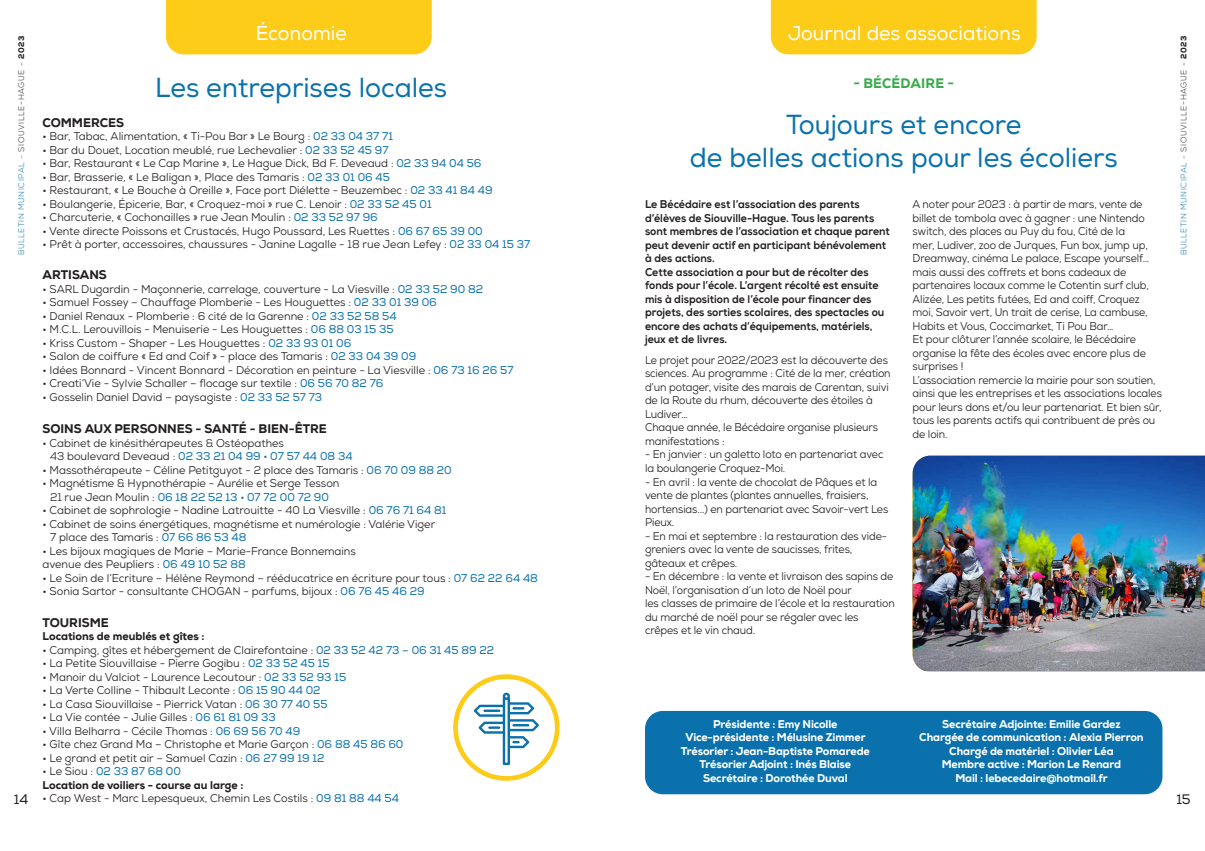
<style>
.page{position:relative;width:1205px;height:851px;background:#fff}
.page>*{position:absolute;margin:0;border:0;box-sizing:border-box;transform-origin:0 0}
.t1{font:27.5px/33px "Nexa";color:#0a71ac;text-align:center}
.t2{font:20px "Nexa";color:#fff}
.t3{font:800 13.75px "Nexa";letter-spacing:.015em;color:#3aaa4c}
.t4{font:13.75px "Nexa";color:#231f20}
.t5{font:800 12.5px "Nexa";color:#231f20}
.t6{font:11.25px/13.5px "Nexa";letter-spacing:-.01em;color:#231f20}
.t7{font:11.25px/13.5px "Nexa";letter-spacing:-.01em;color:#231f20;scale:.94 1}
.t8{font:800 11.25px/13.5px "Nexa";color:#231f20;scale:.94 1}
.t9{font:800 11.25px/13.5px "Nexa";letter-spacing:-.01em;color:#fff;text-align:center}
.t10{font:800 11.25px/13.5px "Nexa";color:#231f20}
.t11{font:300 8.12px "Nexa";letter-spacing:.075em;color:#0a71ac}
.s1{color:#231f20}
.s2{font-weight:800;color:#231f20}
.s3{color:#0a71ac}
.s4{font-weight:400}
.s5{font-weight:400;color:#0a71ac}
</style>
<div class="page">
<img style="left:912px;top:455px;width:293px;height:216px">
<div style="left:771px;top:0;width:265px;height:54px;background:#fccc19"></div>
<div style="left:645px;top:710px;width:517px;height:84px;background:#0a71ac;border-radius:18px"></div>
<div style="left:166px;top:0;width:266px;height:54px;background:#fccc19"></div>
<div style="left:453px;top:674px;width:106px;height:106px;border:5px solid #fccc19;border-radius:50%"></div>
<svg style="left:474px;top:692px;width:65px;height:73px"></svg>
<h2 class="t2" style="left:256px;top:21px;width:93px">Économie</h2>
<h2 class="t2" style="left:788px;top:21px;width:234px">Journal des associations</h2>
<p class="t11" style="left:17px;top:255px;width:221px;rotate:-90deg">BULLETIN MUNICIPAL - <span class="s1">SIOUVILLE-HAGUE -</span> <span class="s2">2023</span></p>
<p class="t11" style="left:1179px;top:255px;width:221px;rotate:-90deg">BULLETIN MUNICIPAL - <span class="s1">SIOUVILLE-HAGUE -</span> <span class="s2">2023</span></p>
<p class="t3" style="left:853px;top:74px;width:102px">- BÉCÉDAIRE -</p>
<h1 class="t1" style="left:155px;top:72px;width:293px">Les entreprises locales</h1>
<h1 class="t1" style="left:690px;top:108px;width:429px">Toujours et encore<br>de belles actions pour les écoliers</h1>
<p class="t5" style="left:43px;top:114px;width:83px">COMMERCES</p>
<p class="t6" style="left:43px;top:129px;width:352px">• Bar, Tabac, Alimentation, « Ti-Pou Bar » Le Bourg : <span class="s3">02 33 04 37 71</span></p>
<p class="t6" style="left:43px;top:143px;width:347px">• Bar du Douet, Location meublé, rue Lechevalier : <span class="s3">02 33 52 45 97</span></p>
<p class="t6" style="left:43px;top:156px;width:440px">• Bar, Restaurant « Le Cap Marine », Le Hague Dick, Bd F. Deveaud : <span class="s3">02 33 94 04 56</span></p>
<p class="t6" style="left:43px;top:170px;width:349px">• Bar, Brasserie, « Le Baligan », Place des Tamaris : <span class="s3">02 33 01 06 45</span></p>
<p class="t6" style="left:43px;top:183px;width:451px">• Restaurant, « Le Bouche à Oreille », Face port Diélette - Beuzembec : <span class="s3">02 33 41 84 49</span></p>
<p class="t6" style="left:43px;top:197px;width:391px">• Boulangerie, Épicerie, Bar, « Croquez-moi » rue C. Lenoir : <span class="s3">02 33 52 45 01</span></p>
<p class="t6" style="left:43px;top:210px;width:337px">• Charcuterie, « Cochonailles » rue Jean Moulin : <span class="s3">02 33 52 97 96</span></p>
<p class="t6" style="left:43px;top:224px;width:442px">• Vente directe Poissons et Crustacés, Hugo Poussard, Les Ruettes : <span class="s3">06 67 65 39 00</span></p>
<p class="t6" style="left:43px;top:237px;width:489px">• Prêt à porter, accessoires, chaussures - Janine Lagalle - 18 rue Jean Lefey : <span class="s3">02 33 04 15 37</span></p>
<p class="t5" style="left:43px;top:267px;width:66px">ARTISANS</p>
<p class="t6" style="left:43px;top:282px;width:442px">• SARL Dugardin - Maçonnerie, carrelage, couverture - La Viesville : <span class="s3">02 33 52 90 82</span></p>
<p class="t6" style="left:43px;top:295px;width:396px">• Samuel Fossey – Chauffage Plomberie - Les Houguettes : <span class="s3">02 33 01 39 06</span></p>
<p class="t6" style="left:43px;top:309px;width:355px">• Daniel Renaux - Plomberie : 6 cité de la Garenne : <span class="s3">02 33 52 58 54</span></p>
<p class="t6" style="left:43px;top:322px;width:353px">• M.C.L. Lerouvillois - Menuiserie - Les Houguettes : <span class="s3">06 88 03 15 35</span></p>
<p class="t6" style="left:43px;top:336px;width:310px">• Kriss Custom - Shaper - Les Houguettes : <span class="s3">02 33 93 01 06</span></p>
<p class="t6" style="left:43px;top:349px;width:375px">• Salon de coiffure « Ed and Coif » - place des Tamaris : <span class="s3">02 33 04 39 09</span></p>
<p class="t6" style="left:43px;top:363px;width:473px">• Idées Bonnard - Vincent Bonnard - Décoration en peinture - La Viesville : <span class="s3">06 73 16 26 57</span></p>
<p class="t6" style="left:43px;top:376px;width:342px">• Creati’Vie - Sylvie Schaller – flocage sur textile : <span class="s3">06 56 70 82 76</span></p>
<p class="t6" style="left:43px;top:390px;width:281px">• Gosselin Daniel David – paysagiste : <span class="s3">02 33 52 57 73</span></p>
<p class="t5" style="left:43px;top:420px;width:286px">SOINS AUX PERSONNES - SANTÉ - BIEN-ÊTRE</p>
<p class="t6" style="left:50px;top:436px;width:304px;text-indent:-8px">• Cabinet de kinésithérapeutes &amp; Ostéopathes<br>43 boulevard Deveaud : <span class="s3">02 33 21 04 99</span> <span class="s3">•</span> <span class="s3">07 57 44 08 34</span></p>
<p class="t6" style="left:43px;top:463px;width:411px">• Massothérapeute - Céline Petitguyot - 2 place des Tamaris : <span class="s3">06 70 09 88 20</span></p>
<p class="t6" style="left:43px;top:476px;width:298px;text-align:center">• Magnétisme &amp; Hypnothérapie - Aurélie et Serge Tesson<br>21 rue Jean Moulin : <span class="s3">06 18 22 52 13</span> <span class="s3">•</span> <span class="s3">07 72 00 72 90</span></p>
<p class="t6" style="left:43px;top:503px;width:405px">• Cabinet de sophrologie - Nadine Latrouitte - 40 La Viesville : <span class="s3">06 76 71 64 81</span></p>
<p class="t6" style="left:50px;top:517px;width:387px;text-indent:-7px">• Cabinet de soins énergétiques, magnétisme et numérologie : Valérie Viger<br>7 place des Tamaris : <span class="s3">07 66 86 53 48</span></p>
<p class="t6" style="left:43px;top:544px;width:315px">• Les bijoux magiques de Marie – Marie-France Bonnemains avenue des Peupliers : <span class="s3">06 49 10 52 88</span></p>
<p class="t6" style="left:43px;top:571px;width:497px">• Le Soin de l’Ecriture – Hélène Reymond – rééducatrice en écriture pour tous : <span class="s3">07 62 22 64 48</span></p>
<p class="t6" style="left:43px;top:584px;width:384px">• Sonia Sartor - consultante CHOGAN - parfums, bijoux : <span class="s3">06 76 45 46 29</span></p>
<p class="t5" style="left:43px;top:614px;width:68px">TOURISME</p>
<p class="t10" style="left:43px;top:629px;width:164px">Locations de meublés et gîtes :</p>
<p class="t6" style="left:43px;top:643px;width:453px">• Camping, gîtes et hébergement de Clairefontaine : <span class="s3">02 33 52 42 73 – 06 31 45 89 22</span></p>
<p class="t6" style="left:43px;top:656px;width:288px">• La Petite Siouvillaise - Pierre Gogibu : <span class="s3">02 33 52 45 15</span></p>
<p class="t6" style="left:43px;top:670px;width:305px">• Manoir du Valciot - Laurence Lecoutour : <span class="s3">02 33 52 93 15</span></p>
<p class="t6" style="left:43px;top:683px;width:280px">• La Verte Colline - Thibault Leconte : <span class="s3">06 15 90 44 02</span></p>
<p class="t6" style="left:43px;top:697px;width:287px">• La Casa Siouvillaise - Pierrick Vatan : <span class="s3">06 30 77 40 55</span></p>
<p class="t6" style="left:43px;top:710px;width:235px">• La Vie contée - Julie Gilles : <span class="s3">06 61 81 09 33</span></p>
<p class="t6" style="left:43px;top:724px;width:259px">• Villa Belharra - Cécile Thomas : <span class="s3">06 69 56 70 49</span></p>
<p class="t6" style="left:43px;top:737px;width:362px">• Gîte chez Grand Ma – Christophe et Marie Garçon : <span class="s3">06 88 45 86 60</span></p>
<p class="t6" style="left:43px;top:751px;width:283px">• Le grand et petit air – Samuel Cazin : <span class="s3">06 27 99 19 12</span></p>
<p class="t10" style="left:43px;top:764px;width:202px"><span class="s4">• Le Siou :</span> <span class="s5">02 33 87 68 00<br></span>Location de voiliers - course au large :</p>
<p class="t6" style="left:43px;top:791px;width:358px">• Cap West - Marc Lepesqueux, Chemin Les Costils : <span class="s3">09 81 88 44 54</span></p>
<p class="t8" style="left:645px;top:198px;width:262px">Le Bécédaire est l’association des parents d’élèves de Siouville-Hague. Tous les parents sont membres de l’association et chaque parent peut devenir actif en participant bénévolement à des actions.<br>Cette association a pour but de récolter des fonds pour l’école. L’argent récolté est ensuite mis à disposition de l’école pour financer des projets, des sorties scolaires, des spectacles ou encore des achats d’équipements, matériels, jeux et de livres.</p>
<p class="t7" style="left:645px;top:353px;width:263px">Le projet pour 2022/2023 est la découverte des sciences. Au programme : Cité de la mer, création d’un potager, visite des marais de Carentan, suivi de la Route du rhum, découverte des étoiles à Ludiver…<br>Chaque année, le Bécédaire organise plusieurs manifestations :</p>
<p class="t7" style="left:645px;top:448px;width:255px">- En janvier : un galetto loto en partenariat avec la boulangerie Croquez-Moi.</p>
<p class="t7" style="left:645px;top:475px;width:260px">- En avril : la vente de chocolat de Pâques et la vente de plantes (plantes annuelles, fraisiers, hortensias...) en partenariat avec Savoir-vert Les Pieux.</p>
<p class="t7" style="left:645px;top:529px;width:259px">- En mai et septembre : la restauration des vide&shy;greniers avec la vente de saucisses, frites, gâteaux et crêpes.</p>
<p class="t7" style="left:645px;top:569px;width:267px">- En décembre : la vente et livraison des sapins de Noël, l’organisation d’un loto de Noël pour<br>les classes de primaire de l’école et la restauration du marché de noël pour se régaler avec les crêpes et le vin chaud.</p>
<p class="t7" style="left:912px;top:197px;width:267px">A noter pour 2023 : à partir de mars, vente de billet de tombola avec à gagner : une Nintendo switch, des places au Puy du fou, Cité de la<br>mer, Ludiver, zoo de Jurques, Fun box, jump up, Dreamway, cinéma Le palace, Escape yourself… mais aussi des coffrets et bons cadeaux de partenaires locaux comme le Cotentin surf club, Alizée, Les petits futées, Ed and coiff, Croquez moi, Savoir vert, Un trait de cerise, La cambuse, Habits et Vous, Coccimarket, Ti Pou Bar…<br>Et pour clôturer l’année scolaire, le Bécédaire organise la fête des écoles avec encore plus de surprises !<br>L’association remercie la mairie pour son soutien, ainsi que les entreprises et les associations locales pour leurs dons et/ou leur partenariat. Et bien sûr, tous les parents actifs qui contribuent de près ou de loin.</p>
<p class="t9" style="left:681px;top:717px;width:190px">Présidente : Emy Nicolle<br>Vice-présidente : Mélusine Zimmer<br>Trésorier : Jean-Baptiste Pomarede<br>Trésorier Adjoint : Inés Blaise<br>Secrétaire : Dorothée Duval</p>
<p class="t9" style="left:919px;top:717px;width:226px">Secrétaire Adjointe: Emilie Gardez Chargée de communication : Alexia Pierron Chargé de matériel : Olivier Léa<br>Membre active : Marion Le Renard<br>Mail : lebecedaire@hotmail.fr</p>
<p class="t4" style="left:14px;top:790px;width:16px">14</p>
<p class="t4" style="left:1176px;top:790px;width:16px">15</p>
</div>
